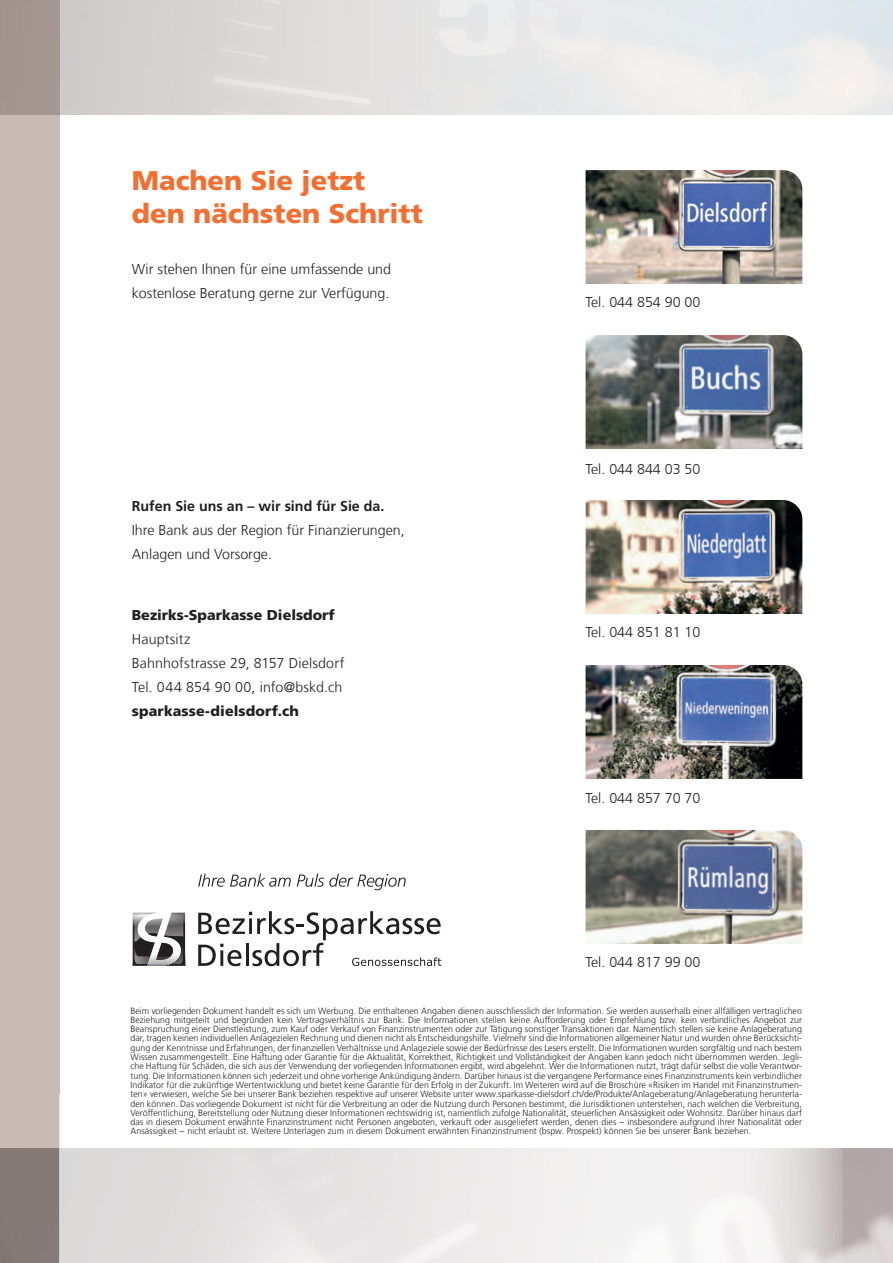
<style>
.page{position:relative;width:893px;height:1263px;background:#fff}
.page>*{position:absolute;margin:0;border:0;box-sizing:border-box;transform-origin:0 0}
.t1{font:900 27px/33px "Frutiger LT Com";color:#f36e31}
.t2{font:300 14.25px/24px "Frutiger LT Com";color:#231f20}
.t3{font:900 14.25px "Frutiger LT Com";color:#231f20}
.t4{font:700 14.25px "Frutiger LT Com";color:#231f20}
.t5{font:300 9px/9.3px "Frutiger LT Com";letter-spacing:.005em;color:#231f20;text-align:justify}
</style>
<div class="page">
<svg style="left:0;top:0;width:60px;height:1263px;fill:#c9bab4"></svg>
<img style="left:0;top:1148px;width:893px;height:115px">
<svg style="left:198px;top:911px;width:243px;height:55px"></svg>
<svg style="left:133px;top:913px;width:52px;height:53px"></svg>
<svg style="left:198px;top:874px;width:93px;height:13px"></svg>
<svg style="left:297px;top:874px;width:109px;height:16px"></svg>
<img style="left:586px;top:170px;width:216px;height:114px">
<img style="left:586px;top:500px;width:216px;height:114px">
<img style="left:586px;top:665px;width:216px;height:114px">
<img style="left:586px;top:830px;width:216px;height:114px">
<img style="left:586px;top:335px;width:216px;height:114px">
<svg style="left:60px;top:1148px;width:783px;height:115px;fill:#e9e7e7"></svg>
<h1 class="t1" style="left:132px;top:164px;width:292px">Machen Sie jetzt den nächsten Schritt</h1>
<h2 class="t2" style="left:132px;top:257px;width:261px">Wir stehen Ihnen für eine umfassende und kostenlose Beratung gerne zur Verfügung.</h2>
<h2 class="t4" style="left:132px;top:497px;width:254px">Rufen Sie uns an – wir sind für Sie da.</h2>
<h2 class="t2" style="left:132px;top:518px;width:274px">Ihre Bank aus der Region für Finanzierungen,<br>Anlagen und Vorsorge.</h2>
<h2 class="t3" style="left:132px;top:606px;width:205px">Bezirks-Sparkasse Dielsdorf</h2>
<h2 class="t2" style="left:132px;top:627px;width:214px">Hauptsitz<br>Bahnhofstrasse 29, 8157 Dielsdorf<br>Tel. 044 854 90 00, info@bskd.ch</h2>
<h2 class="t3" style="left:132px;top:702px;width:169px">sparkasse-dielsdorf.ch</h2>
<h2 class="t2" style="left:586px;top:291px;width:116px">Tel. 044 854 90 00</h2>
<h2 class="t2" style="left:586px;top:457px;width:116px">Tel. 044 844 03 50</h2>
<h2 class="t2" style="left:586px;top:621px;width:116px">Tel. 044 851 81 10</h2>
<h2 class="t2" style="left:586px;top:786px;width:116px">Tel. 044 857 70 70</h2>
<h2 class="t2" style="left:586px;top:950px;width:116px">Tel. 044 817 99 00</h2>
<p class="t5" style="left:131px;top:1006px;width:673px">Beim vorliegenden Dokument handelt es sich um Werbung. Die enthaltenen Angaben dienen ausschliesslich der Information. Sie werden ausserhalb einer allfälligen vertraglichen Beziehung mitgeteilt und begründen kein Vertragsverhältnis zur Bank. Die Informationen stellen keine Aufforderung oder Empfehlung bzw. kein verbindliches Angebot zur Beanspruchung einer Dienstleistung, zum Kauf oder Verkauf von Finanzinstrumenten oder zur Tätigung sonstiger Transaktionen dar. Namentlich stellen sie keine Anlageberatung dar, tragen keinen individuellen Anlagezielen Rechnung und dienen nicht als Entscheidungshilfe. Vielmehr sind die Informationen allgemeiner Natur und wurden ohne Berücksichti&shy;gung der Kenntnisse und Erfahrungen, der finanziellen Verhältnisse und Anlageziele sowie der Bedürfnisse des Lesers erstellt. Die Informationen wurden sorgfältig und nach bestem Wissen zusammengestellt. Eine Haftung oder Garantie für die Aktualität, Korrektheit, Richtigkeit und Vollständigkeit der Angaben kann jedoch nicht übernommen werden. Jegli&shy;che Haftung für Schäden, die sich aus der Verwendung der vorliegenden Informationen ergibt, wird abgelehnt. Wer die Informationen nutzt, trägt dafür selbst die volle Verantwor&shy;tung. Die Informationen können sich jederzeit und ohne vorherige Ankündigung ändern. Darüber hinaus ist die vergangene Performance eines Finanzinstruments kein verbindlicher Indikator für die zukünftige Wertentwicklung und bietet keine Garantie für den Erfolg in der Zukunft. Im Weiteren wird auf die Broschüre «Risiken im Handel mit Finanzinstrumen&shy;ten» verwiesen, welche Sie bei unserer Bank beziehen respektive auf unserer Website unter www.sparkasse-dielsdorf.ch/de/Produkte/Anlageberatung/Anlageberatung herunterla&shy;den können. Das vorliegende Dokument ist nicht für die Verbreitung an oder die Nutzung durch Personen bestimmt, die Jurisdiktionen unterstehen, nach welchen die Verbreitung, Veröffentlichung, Bereitstellung oder Nutzung dieser Informationen rechtswidrig ist, namentlich zufolge Nationalität, steuerlichen Ansässigkeit oder Wohnsitz. Darüber hinaus darf das in diesem Dokument erwähnte Finanzinstrument nicht Personen angeboten, verkauft oder ausgeliefert werden, denen dies − insbesondere aufgrund ihrer Nationalität oder Ansässigkeit − nicht erlaubt ist. Weitere Unterlagen zum in diesem Dokument erwähnten Finanzinstrument (bspw. Prospekt) können Sie bei unserer Bank beziehen.</p>
</div>
